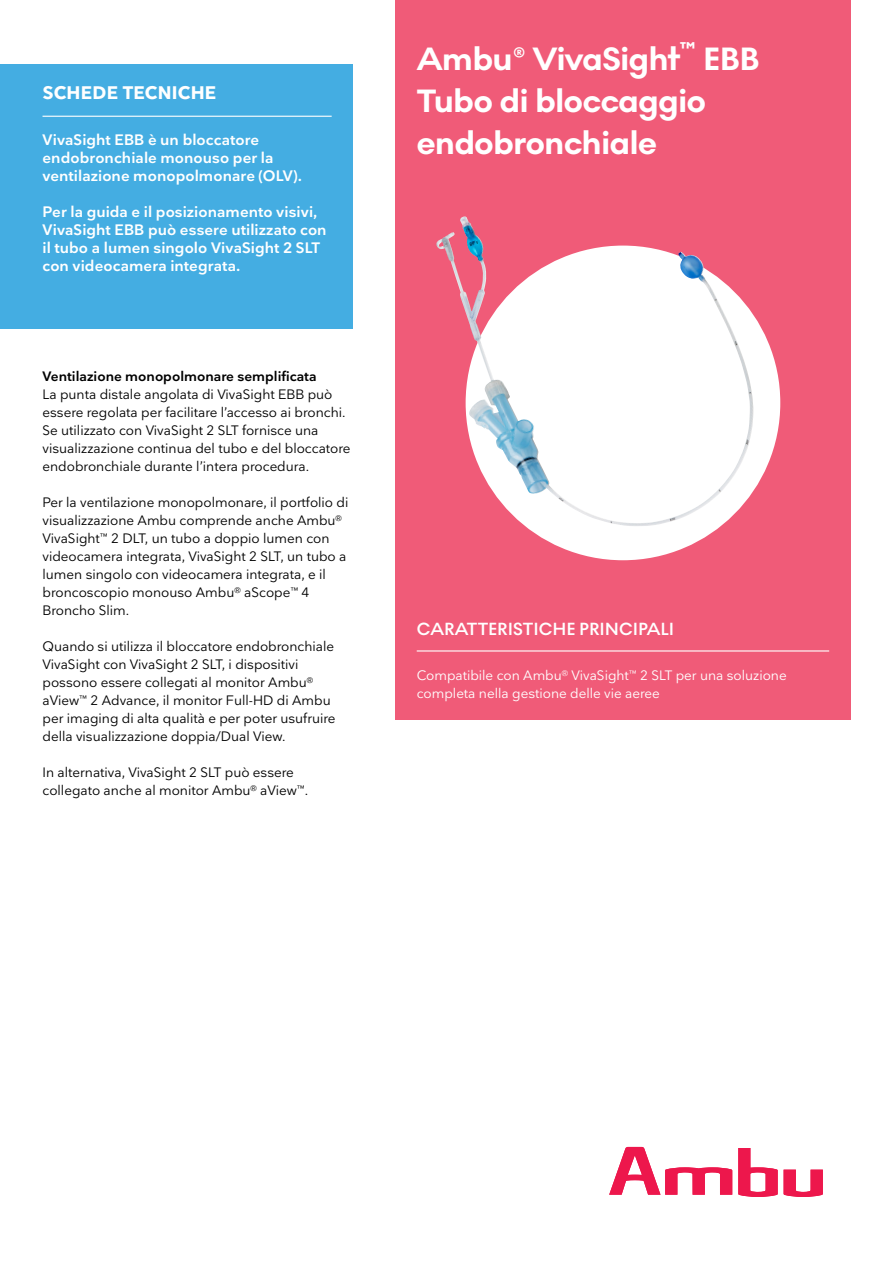
<style>
.page{position:relative;width:893px;height:1263px;background:#fff}
.page>*{position:absolute;margin:0;border:0;box-sizing:border-box;transform-origin:0 0}
.t1{font:700 33px/42px "Noir No 1";letter-spacing:-.01em;color:#fff}
.t2{font:600 18px "Noir No 1";color:#fff}
.t3{font:700 18px "Nationale";letter-spacing:.01em;color:#fff}
.t4{font:600 15px/18px "Nationale";letter-spacing:.005em;color:#fff}
.t5{font:13.5px/18px "Nationale";color:#000}
.t6{font:13.5px/18px "Nationale";color:#fff}
.t7{font:600 13.5px "Nationale";color:#000}
</style>
<div class="page">
<div style="left:395px;top:0;width:455px;height:719px;background:#f05b78"></div>
<div style="left:0;top:64px;width:353px;height:264px;background:#44ade2"></div>
<hr style="left:43px;top:116px;width:289px;height:1px;background:#fff">
<svg style="left:784px;top:1169px;width:39px;height:28px"></svg>
<svg style="left:738px;top:1148px;width:40px;height:49px"></svg>
<svg style="left:609px;top:1147px;width:123px;height:48px"></svg>
<div style="left:466px;top:246px;width:314px;height:314px;background:#fff;border-radius:50%"></div>
<img style="left:436px;top:217px;width:67px;height:233px">
<hr style="left:417px;top:650px;width:412px;height:1px;background:#fff">
<h2 class="t3" style="left:43px;top:81px;width:175px">SCHEDE TECNICHE</h2>
<p class="t4" style="left:43px;top:131px;width:261px">VivaSight EBB è un bloccatore endobronchiale monouso per la ventilazione monopolmonare (OLV).</p>
<p class="t4" style="left:43px;top:203px;width:286px">Per la guida e il posizionamento visivi, VivaSight EBB può essere utilizzato con il tubo a lumen singolo VivaSight 2 SLT con videocamera integrata.</p>
<p class="t7" style="left:43px;top:368px;width:276px">Ventilazione monopolmonare semplificata</p>
<p class="t5" style="left:43px;top:385px;width:309px">La punta distale angolata di VivaSight EBB può essere regolata per facilitare l’accesso ai bronchi.<br>Se utilizzato con VivaSight 2 SLT fornisce una visualizzazione continua del tubo e del bloccatore endobronchiale durante l’intera procedura.</p>
<p class="t5" style="left:43px;top:493px;width:307px">Per la ventilazione monopolmonare, il portfolio di visualizzazione Ambu comprende anche Ambu<sup>® </sup>VivaSight<sup>™</sup> 2 DLT, un tubo a doppio lumen con videocamera integrata, VivaSight 2 SLT, un tubo a lumen singolo con videocamera integrata, e il broncoscopio monouso Ambu<sup>®</sup> aScope<sup>™</sup> 4<br>Broncho Slim.</p>
<p class="t5" style="left:43px;top:637px;width:294px">Quando si utilizza il bloccatore endobronchiale VivaSight con VivaSight 2 SLT, i dispositivi possono essere collegati al monitor Ambu<sup>® </sup>aView<sup>™</sup> 2 Advance, il monitor Full-HD di Ambu per imaging di alta qualità e per poter usufruire della visualizzazione doppia/Dual View.</p>
<p class="t5" style="left:43px;top:763px;width:267px">In alternativa, VivaSight 2 SLT può essere collegato anche al monitor Ambu<sup>®</sup> aView<sup>™</sup>.</p>
<h1 class="t1" style="left:417px;top:37px;width:344px">Ambu® VivaSight<sup>™</sup> EBB<br>Tubo di bloccaggio endobronchiale</h1>
<h2 class="t2" style="left:417px;top:615px;width:259px">CARATTERISTICHE PRINCIPALI</h2>
<p class="t6" style="left:417px;top:666px;width:371px">Compatibile con Ambu<sup>®</sup> VivaSight<sup>™</sup> 2 SLT per una soluzione completa nella gestione delle vie aeree</p>
</div>
